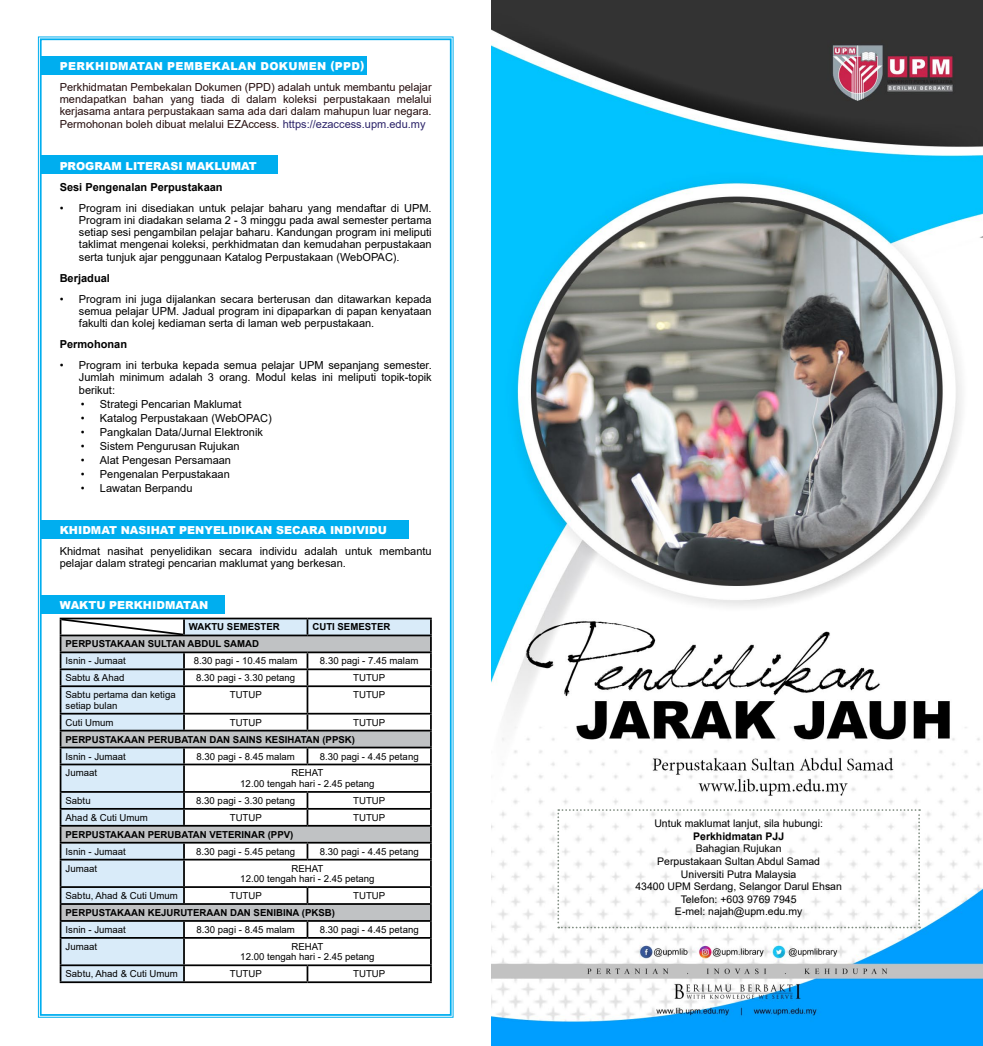
<style>
.page{position:relative;width:983px;height:1046px;background:#fff}
.page>*{position:absolute;margin:0;border:0;box-sizing:border-box;transform-origin:0 0}
.t1{font:11.03px/12.2px "Arial";color:#000;text-align:justify}
.t2{font:11.03px/12.2px "Arial";color:#250d0d;text-align:justify}
.t3{font:900 11.03px "Arial";color:#fff}
.t4{font:700 11.03px "Arial";color:#000}
.t5{font:900 11.03px "Arial";letter-spacing:.035em;color:#fff}
.t6{font:10.5px/12.6px "Arial";color:#000;text-align:center}
.t7{font:700 10.5px "Arial";color:#000}
.t8{font:9.62px/10.5px "Arial";color:#000;text-align:center}
.t9{font:700 9.62px "Arial";color:#000}
.s1{color:#2a2268}
</style>
<div class="page">
<svg style="left:38px;top:36px;width:416px;height:982px"></svg>
<div style="left:40px;top:38px;width:412px;height:978px;border:2px solid #00aeef"></div>
<div style="left:40px;top:595px;width:185px;height:19px;background:#00aeef"></div>
<div style="left:40px;top:520px;width:369px;height:19px;background:#00aeef"></div>
<div style="left:40px;top:155px;width:238px;height:19px;background:#00aeef"></div>
<div style="left:40px;top:56px;width:327px;height:19px;background:#00aeef"></div>
<hr style="left:184px;top:981px;width:123px;height:2px;background:#000">
<hr style="left:307px;top:981px;width:125px;height:2px;background:#000">
<hr style="left:60px;top:981px;width:124px;height:2px;background:#000">
<svg style="left:60px;top:618px;width:372px;height:363px"></svg>
<img style="left:491px;top:0;width:492px;height:1046px">
<svg style="left:557px;top:809px;width:363px;height:119px"></svg>
<p class="t5" style="left:60px;top:58px;width:306px">PERKHIDMATAN PEMBEKALAN DOKUMEN (PPD)</p>
<p class="t2" style="left:60px;top:81px;width:374px">Perkhidmatan Pembekalan Dokumen (PPD) adalah untuk membantu pelajar mendapatkan bahan yang tiada di dalam koleksi perpustakaan melalui kerjasama antara perpustakaan sama ada dari dalam mahupun luar negara.<br>Permohonan boleh dibuat melalui EZAccess. <span class="s1">https://ezaccess.upm.edu.my</span></p>
<p class="t3" style="left:60px;top:158px;width:199px">PROGRAM LITERASI MAKLUMAT</p>
<p class="t4" style="left:60px;top:179px;width:164px">Sesi Pengenalan Perpustakaan</p>
<p class="t1" style="left:79px;top:201px;width:354px;text-indent:-19px">• Program ini disediakan untuk pelajar baharu yang mendaftar di UPM.<br>Program ini diadakan selama 2 - 3 minggu pada awal semester pertama setiap sesi pengambilan pelajar baharu. Kandungan program ini meliputi taklimat mengenai koleksi, perkhidmatan dan kemudahan perpustakaan serta tunjuk ajar penggunaan Katalog Perpustakaan (WebOPAC).</p>
<p class="t4" style="left:60px;top:270px;width:52px">Berjadual</p>
<p class="t1" style="left:79px;top:292px;width:354px;text-indent:-19px">• Program ini juga dijalankan secara berterusan dan ditawarkan kepada semua pelajar UPM. Jadual program ini dipaparkan di papan kenyataan fakulti dan kolej kediaman serta di laman web perpustakaan.</p>
<p class="t4" style="left:60px;top:336px;width:69px">Permohonan</p>
<p class="t1" style="left:79px;top:359px;width:354px;text-indent:-19px">• Program ini terbuka kepada semua pelajar UPM sepanjang semester.<br>Jumlah minimum adalah 3 orang. Modul kelas ini meliputi topik-topik berikut:</p>
<p class="t1" style="left:81px;top:397px;width:162px">• Strategi Pencarian Maklumat</p>
<p class="t1" style="left:81px;top:411px;width:193px">• Katalog Perpustakaan (WebOPAC)</p>
<p class="t1" style="left:81px;top:425px;width:184px">• Pangkalan Data/Jurnal Elektronik</p>
<p class="t1" style="left:81px;top:439px;width:160px">• Sistem Pengurusan Rujukan</p>
<p class="t1" style="left:81px;top:453px;width:152px">• Alat Pengesan Persamaan</p>
<p class="t1" style="left:81px;top:467px;width:151px">• Pengenalan Perpustakaan</p>
<p class="t1" style="left:81px;top:481px;width:113px">• Lawatan Berpandu</p>
<p class="t3" style="left:60px;top:522px;width:329px">KHIDMAT NASIHAT PENYELIDIKAN SECARA INDIVIDU</p>
<p class="t1" style="left:60px;top:544px;width:373px">Khidmat nasihat penyelidikan secara individu adalah untuk membantu pelajar dalam strategi pencarian maklumat yang berkesan.</p>
<p class="t3" style="left:60px;top:597px;width:150px">WAKTU PERKHIDMATAN</p>
<p class="t9" style="left:189px;top:620px;width:92px">WAKTU SEMESTER</p>
<p class="t9" style="left:312px;top:620px;width:80px">CUTI SEMESTER</p>
<p class="t9" style="left:66px;top:637px;width:195px">PERPUSTAKAAN SULTAN ABDUL SAMAD</p>
<p class="t8" style="left:66px;top:656px;width:62px">Isnin - Jumaat</p>
<p class="t8" style="left:194px;top:656px;width:105px">8.30 pagi - 10.45 malam</p>
<p class="t8" style="left:320px;top:656px;width:100px">8.30 pagi - 7.45 malam</p>
<p class="t8" style="left:66px;top:672px;width:60px">Sabtu &amp; Ahad</p>
<p class="t8" style="left:196px;top:672px;width:100px">8.30 pagi - 3.30 petang</p>
<p class="t8" style="left:353px;top:672px;width:34px">TUTUP</p>
<p class="t8" style="left:66px;top:689px;width:112px;text-align:left">Sabtu pertama dan ketiga setiap bulan</p>
<p class="t8" style="left:230px;top:689px;width:34px">TUTUP</p>
<p class="t8" style="left:353px;top:689px;width:34px">TUTUP</p>
<p class="t8" style="left:66px;top:717px;width:50px">Cuti Umum</p>
<p class="t8" style="left:230px;top:717px;width:34px">TUTUP</p>
<p class="t8" style="left:353px;top:717px;width:34px">TUTUP</p>
<p class="t9" style="left:66px;top:732px;width:291px">PERPUSTAKAAN PERUBATAN DAN SAINS KESIHATAN (PPSK)</p>
<p class="t8" style="left:66px;top:751px;width:62px">Isnin - Jumaat</p>
<p class="t8" style="left:196px;top:751px;width:100px">8.30 pagi - 8.45 malam</p>
<p class="t8" style="left:320px;top:751px;width:100px">8.30 pagi - 4.45 petang</p>
<p class="t8" style="left:66px;top:768px;width:33px">Jumaat</p>
<p class="t8" style="left:240px;top:768px;width:136px">REHAT<br>12.00 tengah hari - 2.45 petang</p>
<p class="t8" style="left:66px;top:795px;width:27px">Sabtu</p>
<p class="t8" style="left:196px;top:795px;width:100px">8.30 pagi - 3.30 petang</p>
<p class="t8" style="left:353px;top:795px;width:34px">TUTUP</p>
<p class="t8" style="left:66px;top:812px;width:84px">Ahad &amp; Cuti Umum</p>
<p class="t8" style="left:230px;top:812px;width:34px">TUTUP</p>
<p class="t8" style="left:353px;top:812px;width:34px">TUTUP</p>
<p class="t9" style="left:66px;top:827px;width:229px">PERPUSTAKAAN PERUBATAN VETERINAR (PPV)</p>
<p class="t8" style="left:66px;top:846px;width:62px">Isnin - Jumaat</p>
<p class="t8" style="left:196px;top:846px;width:100px">8.30 pagi - 5.45 petang</p>
<p class="t8" style="left:320px;top:846px;width:100px">8.30 pagi - 4.45 petang</p>
<p class="t8" style="left:66px;top:863px;width:33px">Jumaat</p>
<p class="t8" style="left:240px;top:863px;width:136px">REHAT<br>12.00 tengah hari - 2.45 petang</p>
<p class="t8" style="left:66px;top:890px;width:114px">Sabtu, Ahad &amp; Cuti Umum</p>
<p class="t8" style="left:230px;top:890px;width:34px">TUTUP</p>
<p class="t8" style="left:353px;top:890px;width:34px">TUTUP</p>
<p class="t9" style="left:66px;top:906px;width:271px">PERPUSTAKAAN KEJURUTERAAN DAN SENIBINA (PKSB)</p>
<p class="t8" style="left:66px;top:924px;width:62px">Isnin - Jumaat</p>
<p class="t8" style="left:197px;top:924px;width:100px">8.30 pagi - 8.45 malam</p>
<p class="t8" style="left:320px;top:924px;width:100px">8.30 pagi - 4.45 petang</p>
<p class="t8" style="left:66px;top:941px;width:33px">Jumaat</p>
<p class="t8" style="left:240px;top:941px;width:136px">REHAT<br>12.00 tengah hari - 2.45 petang</p>
<p class="t8" style="left:66px;top:968px;width:114px">Sabtu, Ahad &amp; Cuti Umum</p>
<p class="t8" style="left:230px;top:968px;width:34px">TUTUP</p>
<p class="t8" style="left:353px;top:968px;width:34px">TUTUP</p>
<p class="t6" style="left:654px;top:817px;width:170px">Untuk maklumat lanjut, sila hubungi:</p>
<p class="t7" style="left:693px;top:828px;width:93px">Perkhidmatan PJJ</p>
<p class="t6" style="left:635px;top:842px;width:208px">Bahagian Rujukan<br>Perpustakaan Sultan Abdul Samad<br>Universiti Putra Malaysia<br>43400 UPM Serdang, Selangor Darul Ehsan<br>Telefon: +603 9769 7945<br>E-mel: najah@upm.edu.my</p>
</div>
